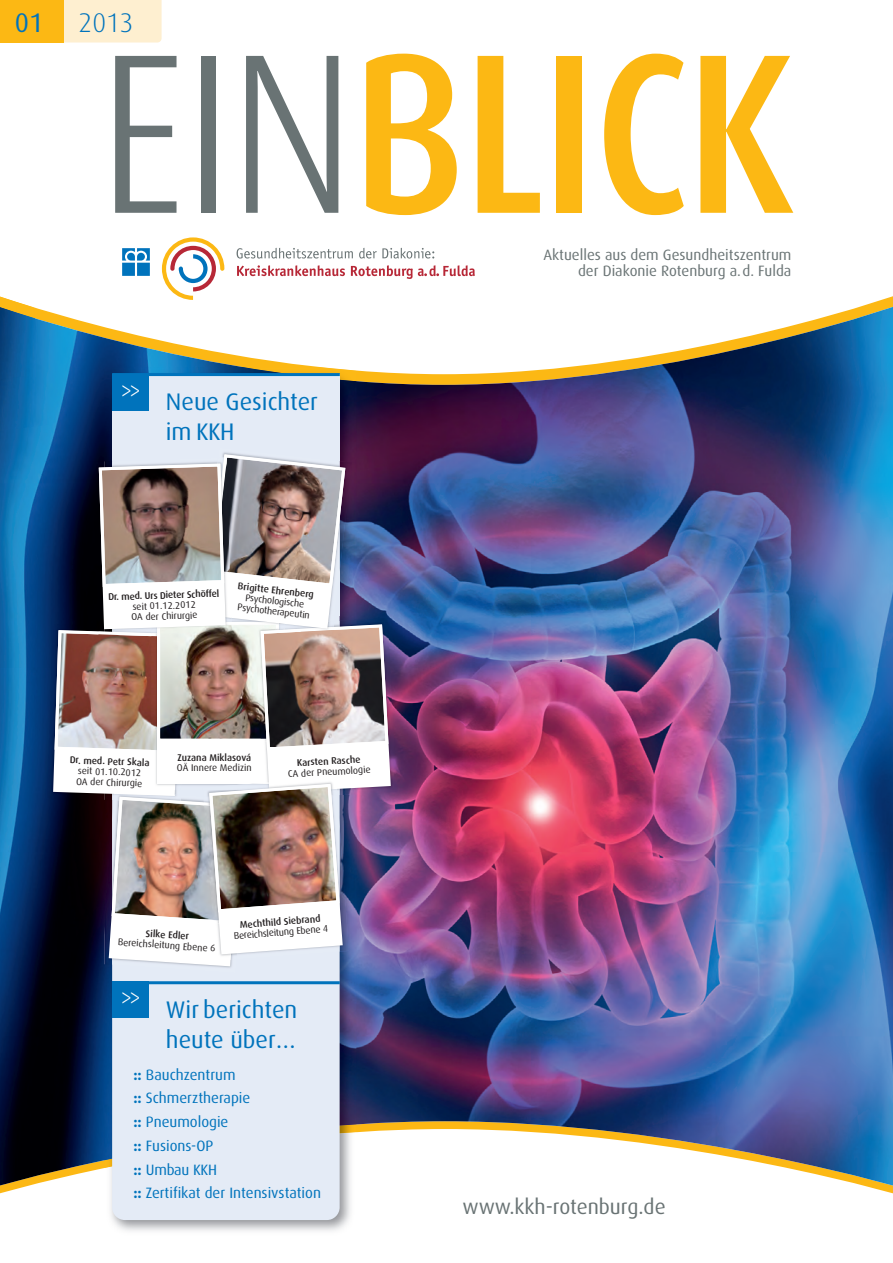
<style>
.page{position:relative;width:893px;height:1263px;background:#fff}
.page>*{position:absolute;margin:0;border:0;box-sizing:border-box;transform-origin:0 0}
.t1{font:500 228px "Dax Condensed";letter-spacing:-.015em;color:#fcb814}
.t2{font:300 27px "Dax";color:#0073bc}
.t3{font:27px "Dax";color:#0073bc}
.t4{font:24px/30px "Dax";color:#0073bc;text-align:right}
.t5{font:21px "Dax";color:#697374}
.t6{font:15px/23.7px "Dax";color:#0073bc}
.t7{font:15px/16.5px "Dax";color:#697374;text-align:right}
.t8{font:9.75px/10.5px "Dax";color:#231f20}
.t9{font:500 9.75px "Dax";color:#231f20}
.s1{font-weight:300;color:#697374}
.s2{font-weight:700}
</style>
<div class="page">
<img style="left:1px;top:300px;width:892px;height:891px">
<div style="left:64px;top:0;width:98px;height:43px;background:#feefd0"></div>
<div style="left:0;top:0;width:64px;height:43px;background:#fcb814"></div>
<svg style="left:122px;top:248px;width:28px;height:28px"></svg>
<svg style="left:162px;top:237px;width:62px;height:63px"></svg>
<svg style="left:237px;top:248px;width:116px;height:11px"></svg>
<svg style="left:359px;top:248px;width:75px;height:11px"></svg>
<svg style="left:237px;top:265px;width:108px;height:11px"></svg>
<svg style="left:351px;top:265px;width:124px;height:14px"></svg>
<img style="left:104px;top:1168px;width:252px;height:63px">
<img style="left:104px;top:367px;width:252px;height:793px">
<div style="left:112px;top:375px;width:228px;height:845px;background:#e4ebf6;border-radius:13px"></div>
<div style="left:112px;top:374px;width:228px;height:242px;background:#e4ebf6"></div>
<div style="left:112px;top:981px;width:36px;height:36px;background:#0073bc"></div>
<hr style="left:112px;top:981px;width:228px;height:3px;background:#0073bc">
<img style="left:47px;top:624px;width:6px;height:176px">
<img style="left:391px;top:618px;width:6px;height:176px">
<div style="left:112px;top:374px;width:36px;height:36px;background:#0073bc"></div>
<hr style="left:112px;top:373px;width:228px;height:3px;background:#0073bc">
<img style="left:53px;top:452px;width:338px;height:514px">
<img style="left:0;top:300px;width:33px;height:175px">
<img style="left:17px;top:302px;width:18px;height:11px">
<img style="left:1px;top:313px;width:48px;height:118px">
<img style="left:0;top:384px;width:1px;height:51px">
<img style="left:1px;top:297px;width:16px;height:10px">
<img style="left:1px;top:307px;width:24px;height:72px">
<img style="left:0;top:296px;width:1px;height:88px">
<h2 class="t3" style="left:15px;top:11px;width:30px">01</h2>
<h2 class="t2" style="left:79px;top:11px;width:56px">2013</h2>
<h1 class="t1" style="left:98px;top:35px;width:698px"><span class="s1">EIN</span>BLICK</h1>
<h3 class="t4" style="left:166px;top:389px;width:154px;text-align:left;text-indent:-45px"><sup>&gt;&gt;</sup> Neue Gesichter im KKH</h3>
<p class="t9" style="left:108px;top:593px;width:113px;rotate:-2deg">Dr. med. Urs Dieter Schöffel</p>
<p class="t8" style="left:131px;top:602px;width:68px;rotate:-2deg">seit 01.12.2012<br>OA der Chirurgie</p>
<p class="t9" style="left:238px;top:582px;width:78px;rotate:6deg">Brigitte Ehrenberg</p>
<p class="t8" style="left:239px;top:592px;width:74px;text-align:center;rotate:6deg">Psychologische<br>Psychotherapeutin</p>
<p class="t9" style="left:70px;top:755px;width:81px;rotate:2deg">Dr. med. Petr Skala</p>
<p class="t8" style="left:77px;top:766px;width:68px;rotate:2deg">seit 01.10.2012<br>OA der Chirurgie</p>
<p class="t9" style="left:177px;top:753px;width:75px">Zuzana Miklasová</p>
<p class="t8" style="left:177px;top:763px;width:76px">OÄ Innere Medizin</p>
<p class="t9" style="left:297px;top:758px;width:65px;rotate:-3deg">Karsten Rasche</p>
<p class="t8" style="left:288px;top:769px;width:84px;rotate:-3deg">CA der Pneumologie</p>
<p class="t9" style="left:240px;top:920px;width:82px;rotate:-4deg">Mechthild Siebrand</p>
<p class="t9" style="left:146px;top:929px;width:45px;rotate:4deg">Silke Edler</p>
<p class="t8" style="left:233px;top:931px;width:96px;rotate:-4deg">Bereichsleitung Ebene 4</p>
<p class="t8" style="left:118px;top:937px;width:99px;rotate:4deg">Bereichsleitung Ebene 6</p>
<h3 class="t4" style="left:121px;top:996px;width:178px"><sup>&gt;&gt;</sup> Wir berichten heute über…</h3>
<h3 class="t6" style="left:133px;top:1063px;width:189px"><span class="s2">::</span> Bauchzentrum<br><span class="s2">::</span> Schmerztherapie<br><span class="s2">::</span> Pneumologie<br><span class="s2">::</span> Fusions-OP<br><span class="s2">::</span> Umbau KKH<br><span class="s2">::</span> Zertifikat der Intensivstation</h3>
<h3 class="t7" style="left:543px;top:247px;width:250px">Aktuelles aus dem Gesundheitszentrum der Diakonie Rotenburg a.d. Fulda</h3>
<h3 class="t5" style="left:463px;top:1197px;width:205px">www.kkh-rotenburg.de</h3>
</div>
